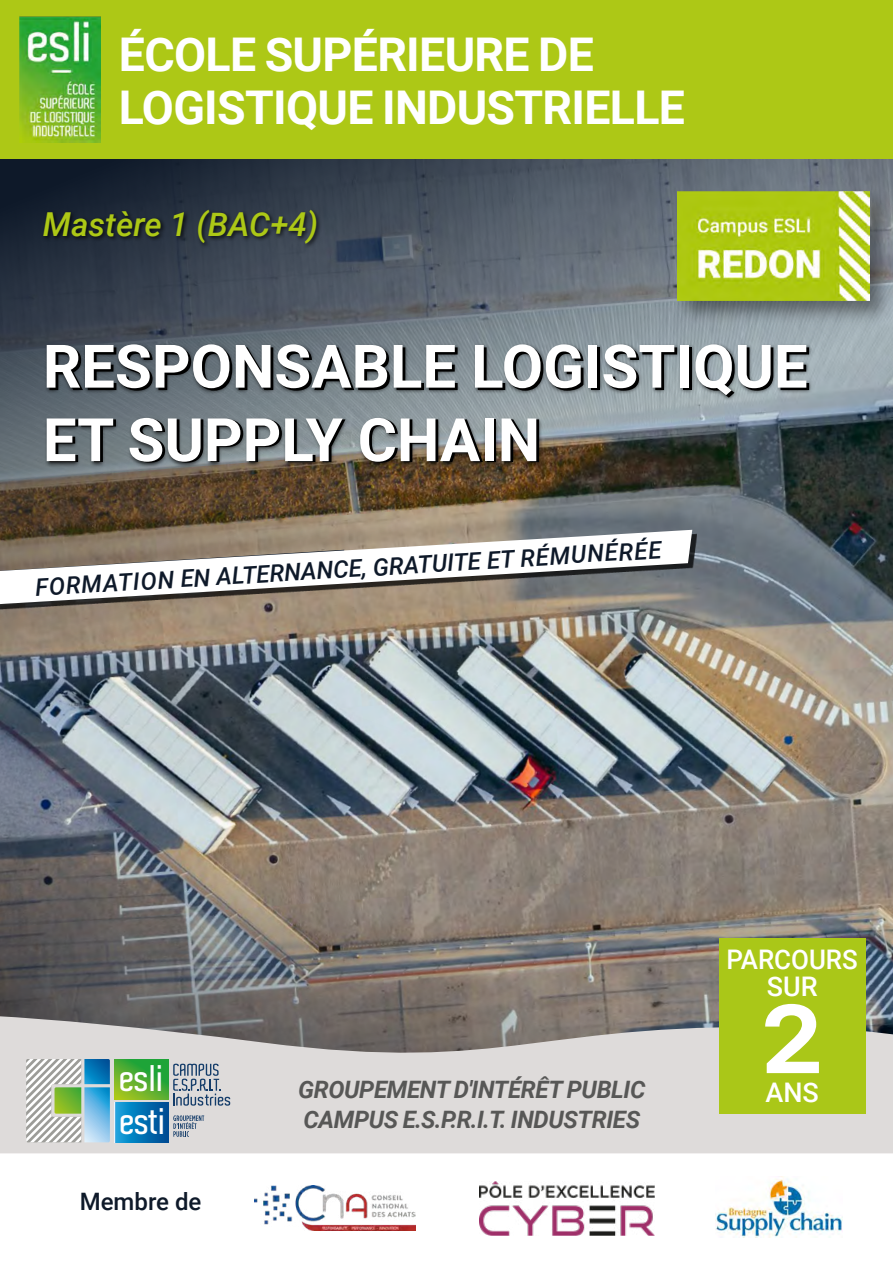
<style>
.page{position:relative;width:893px;height:1263px;background:#fff}
.page>*{position:absolute;margin:0;border:0;box-sizing:border-box;transform-origin:0 0}
.t1{font:500 120px "Roboto";color:#fff}
.t2{font:700 60px/73.5px "Roboto";color:#fff}
.t3{font:700 46.5px/52.5px "Roboto";letter-spacing:-.015em;color:#fff}
.t4{font:600 35.7px/43.5px "Aldo";letter-spacing:-.02em;color:#fff}
.t5{font:italic 500 33px "Roboto";color:#adc816}
.t6{font:500 27px/26.5px "Roboto";color:#fff;text-align:center;scale:.96 1}
.t7{font:500 27px "Roboto";color:#fff}
.t8{font:italic 700 24px/30px "Roboto";letter-spacing:-.015em;color:#575756}
.t9{font:italic 500 24px "Roboto";color:#0e1929}
.t10{font:500 24px "Roboto";color:#0e1929}
</style>
<div class="page">
<svg style="left:0;top:866px;width:893px;height:144px;background:#7b7570"></svg>
<img style="left:0;top:159px;width:893px;height:707px">
<div style="left:0;top:533px;width:697px;height:84px;background:#000;opacity:.75"></div>
<svg style="left:0;top:530px;width:692px;height:74px"></svg>
<div style="left:0;top:0;width:893px;height:159px;background:#adc816"></div>
<img style="left:19px;top:16px;width:81px;height:126px">
<svg style="left:0;top:1010px;width:893px;height:143px;background:#c6c3c1"></svg>
<svg style="left:26px;top:1059px;width:84px;height:83px"></svg>
<svg style="left:173px;top:1064px;width:57px;height:42px;background:#a6afbb"></svg>
<svg style="left:173px;top:1115px;width:31px;height:22px"></svg>
<svg style="left:115px;top:1103px;width:53px;height:39px;background:#0675b6"></svg>
<svg style="left:115px;top:1059px;width:53px;height:40px;background:#4fad30"></svg>
<div style="left:719px;top:938px;width:146px;height:175px;background:#aac718"></div>
<div style="left:42px;top:208px;width:771px;height:260px;background:#000;opacity:.75"></div>
<img style="left:254px;top:1185px;width:162px;height:46px">
<img style="left:479px;top:1181px;width:176px;height:55px">
<img style="left:715px;top:1176px;width:127px;height:61px">
<div style="left:674px;top:189px;width:219px;height:136px;background:#000;opacity:.4"></div>
<img style="left:678px;top:192px;width:191px;height:108px">
<h3 class="t3" style="left:119px;top:27px;width:568px">ÉCOLE SUPÉRIEURE DE<br>LOGISTIQUE INDUSTRIELLE</h3>
<h3 class="t5" style="left:43px;top:201px;width:277px">Mastère 1 (BAC+4)</h3>
<h2 class="t2" style="left:43px;top:327px;width:766px">RESPONSABLE LOGISTIQUE<br>ET SUPPLY CHAIN</h2>
<p class="t9" style="left:34px;top:574px;width:629px;rotate:-4deg">FORMATION EN ALTERNANCE, GRATUITE ET RÉMUNÉRÉE</p>
<h3 class="t4" style="left:121px;top:1056px;width:47px">esli esti</h3>
<p class="t10" style="left:80px;top:1185px;width:123px">Membre de</p>
<p class="t8" style="left:298px;top:1074px;width:349px">GROUPEMENT D'INTÉRÊT PUBLIC<br>CAMPUS E.S.P.R.I.T. INDUSTRIES</p>
<p class="t6" style="left:726px;top:945px;width:138px">PARCOURS<br>SUR</p>
<h1 class="t1" style="left:761px;top:946px;width:63px">2</h1>
<p class="t7" style="left:765px;top:1073px;width:55px">ANS</p>
</div>
